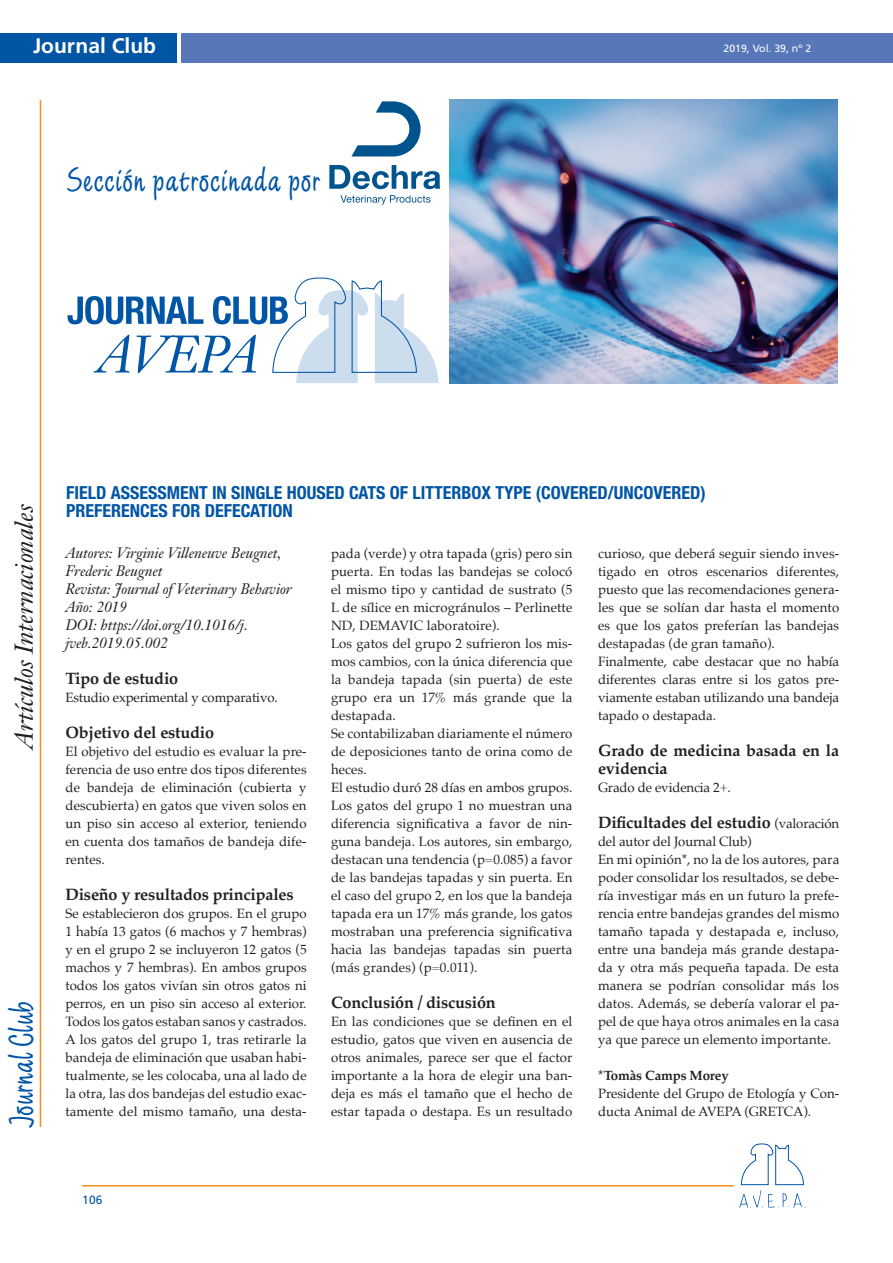
<style>
.page{position:relative;width:893px;height:1263px;background:#fff}
.page>*{position:absolute;margin:0;border:0;box-sizing:border-box;transform-origin:0 0}
.t1{font:37.5px "Limehouse Script Plain";color:#0155a5}
.t2{font:37.35px "Limehouse Script Plain";letter-spacing:.02em;color:#0155a5}
.t3{font:italic 25.5px "Janson Text";color:#231f20}
.t4{font:700 21px "Frutiger";color:#fff}
.t5{font:700 condensed 18px/18px "Helvetica Neue";color:#0155a5}
.t6{font:700 16.5px/18px "Palatino";letter-spacing:-.01em;color:#231f20}
.t7{font:italic 15px/18px "Janson Text";letter-spacing:-.01em;color:#231f20}
.t8{font:13.5px/18px "Palatino";letter-spacing:.01em;color:#231f20}
.t9{font:13.5px "Palatino";letter-spacing:-.01em;color:#231f20}
.t10{font:700 13.5px "Palatino";letter-spacing:-.01em;color:#231f20}
.t11{font:12px "Frutiger";color:#0155a5}
.t12{font:10.5px "Frutiger";color:#fff}
.s1{font-weight:400;font-size:13.5px}
</style>
<div class="page">
<hr style="left:82px;top:1185px;width:652px;height:1px;background:#f68e1e">
<div style="left:0;top:33px;width:177px;height:30px;background:#0155a5"></div>
<div style="left:182px;top:33px;width:711px;height:30px;background:#5777b9"></div>
<svg style="left:739px;top:1143px;width:67px;height:65px"></svg>
<hr style="left:40px;top:100px;width:1px;height:1027px;background:#f68e1e">
<img style="left:449px;top:100px;width:388px;height:283px">
<svg style="left:68px;top:277px;width:371px;height:106px"></svg>
<svg style="left:329px;top:165px;width:111px;height:24px"></svg>
<svg style="left:340px;top:195px;width:91px;height:10px"></svg>
<svg style="left:351px;top:101px;width:70px;height:56px"></svg>
<h3 class="t4" style="left:33px;top:34px;width:124px">Journal Club</h3>
<p class="t12" style="left:724px;top:42px;width:89px">2019, Vol. 39, nº 2</p>
<h2 class="t2" style="left:67px;top:156px;width:254px">Sección patrocinada por</h2>
<h3 class="t3" style="left:8px;top:749px;width:247px;rotate:-90deg">Artículos Internacionales</h3>
<h1 class="t1" style="left:-2px;top:1127px;width:127px;rotate:-90deg">Journal Club</h1>
<h3 class="t5" style="left:66px;top:484px;width:641px">FIELD ASSESSMENT IN SINGLE HOUSED CATS OF LITTERBOX TYPE (COVERED/UNCOVERED)<br>PREFERENCES FOR DEFECATION</h3>
<p class="t7" style="left:65px;top:544px;width:228px">Autores: Virginie Villeneuve Beugnet,<br>Frederic Beugnet<br>Revista: Journal of Veterinary Behavior<br>Año: 2019<br>DOI: https://doi.org/10.1016/j. jveb.2019.05.002</p>
<p class="t6" style="left:65px;top:670px;width:114px">Tipo de estudio</p>
<p class="t9" style="left:65px;top:691px;width:214px">Estudio experimental y comparativo.</p>
<p class="t6" style="left:65px;top:724px;width:150px">Objetivo del estudio</p>
<p class="t8" style="left:65px;top:743px;width:243px;text-align:justify">El objetivo del estudio es evaluar la pre&shy;ferencia de uso entre dos tipos diferentes de bandeja de eliminación (cubierta y descubierta) en gatos que viven solos en un piso sin acceso al exterior, teniendo en cuenta dos tamaños de bandeja dife&shy;rentes.</p>
<p class="t6" style="left:65px;top:886px;width:230px">Diseño y resultados principales</p>
<p class="t8" style="left:65px;top:905px;width:243px;text-align:justify">Se establecieron dos grupos. En el grupo 1 había 13 gatos (6 machos y 7 hembras) y en el grupo 2 se incluyeron 12 gatos (5 machos y 7 hembras). En ambos grupos todos los gatos vivían sin otros gatos ni perros, en un piso sin acceso al exterior.<br>Todos los gatos estaban sanos y castrados.<br>A los gatos del grupo 1, tras retirarle la bandeja de eliminación que usaban habi&shy;tualmente, se les colocaba, una al lado de la otra, las dos bandejas del estudio exac&shy;tamente del mismo tamaño, una desta-</p>
<p class="t8" style="left:331px;top:545px;width:243px">pada (verde) y otra tapada (gris) pero sin puerta. En todas las bandejas se colocó el mismo tipo y cantidad de sustrato (5<br>L de sílice en microgránulos – Perlinette ND, DEMAVIC laboratoire).<br>Los gatos del grupo 2 sufrieron los mis&shy;mos cambios, con la única diferencia que la bandeja tapada (sin puerta) de este grupo era un 17% más grande que la destapada.<br>Se contabilizaban diariamente el número de deposiciones tanto de orina como de heces.<br>El estudio duró 28 días en ambos grupos.<br>Los gatos del grupo 1 no muestran una diferencia significativa a favor de nin&shy;guna bandeja. Los autores, sin embargo, destacan una tendencia (p=0.085) a favor de las bandejas tapadas y sin puerta. En el caso del grupo 2, en los que la bandeja tapada era un 17% más grande, los gatos mostraban una preferencia significativa hacia las bandejas tapadas sin puerta (más grandes) (p=0.011).</p>
<p class="t6" style="left:331px;top:994px;width:166px">Conclusión / discusión</p>
<p class="t8" style="left:331px;top:1013px;width:243px;text-align:justify">En las condiciones que se definen en el estudio, gatos que viven en ausencia de otros animales, parece ser que el factor importante a la hora de elegir una ban&shy;deja es más el tamaño que el hecho de estar tapada o destapa. Es un resultado</p>
<p class="t8" style="left:598px;top:545px;width:243px">curioso, que deberá seguir siendo inves&shy;tigado en otros escenarios diferentes, puesto que las recomendaciones genera&shy;les que se solían dar hasta el momento es que los gatos preferían las bandejas destapadas (de gran tamaño).<br>Finalmente, cabe destacar que no había diferentes claras entre si los gatos pre&shy;viamente estaban utilizando una bandeja tapado o destapada.</p>
<p class="t6" style="left:598px;top:742px;width:243px">Grado de medicina basada en la evidencia</p>
<p class="t9" style="left:598px;top:781px;width:134px">Grado de evidencia 2+.</p>
<p class="t6" style="left:598px;top:814px;width:243px">Dificultades del estudio <span class="s1">(valoración</span></p>
<p class="t8" style="left:598px;top:833px;width:243px">del autor del Journal Club)<br>En mi opinión*, no la de los autores, para poder consolidar los resultados, se debe&shy;ría investigar más en un futuro la prefe&shy;rencia entre bandejas grandes del mismo tamaño tapada y destapada e, incluso, entre una bandeja más grande destapa&shy;da y otra más pequeña tapada. De esta manera se podrían consolidar más los datos. Además, se debería valorar el pa&shy;pel de que haya otros animales en la casa ya que parece un elemento importante.</p>
<p class="t10" style="left:598px;top:1069px;width:132px">*Tomàs Camps Morey</p>
<p class="t8" style="left:598px;top:1085px;width:243px">Presidente del Grupo de Etología y Con&shy;ducta Animal de AVEPA (GRETCA).</p>
<p class="t11" style="left:82px;top:1192px;width:22px">106</p>
</div>
